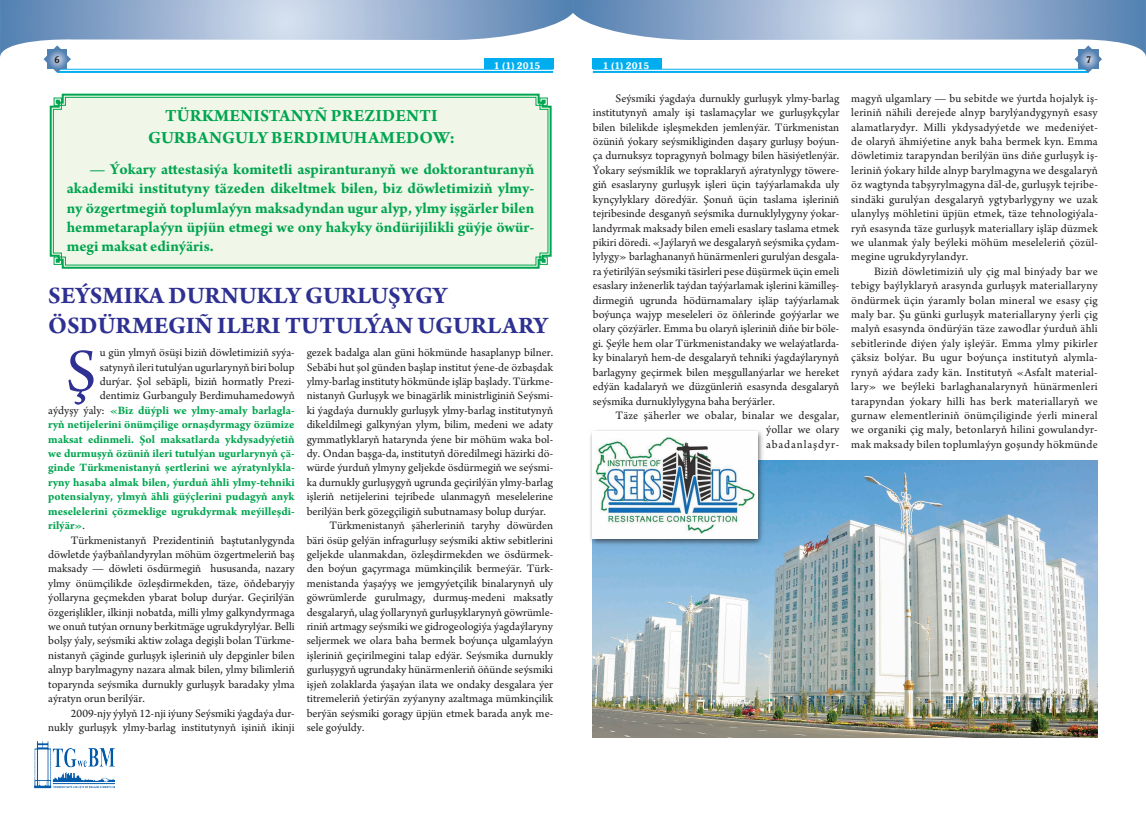
<style>
.page{position:relative;width:1146px;height:823px;background:#fff}
.page>*{position:absolute;margin:0;border:0;box-sizing:border-box;transform-origin:0 0}
.t1{font:63.5px "Arno Pro";color:#2e3092}
.t2{font:700 25px/30px "Arno Pro";color:#2e3092}
.t3{font:700 18px/21.6px "Arno Pro";letter-spacing:.01em;color:#00a54f;text-align:center}
.t4{font:700 16px/19.2px "Arno Pro";color:#00a54f;text-align:justify}
.t5{font:12px/14.4px "Arno Pro";color:#231f20;text-align:justify}
.t6{font:700 12px "Arno Pro";color:#00a54f}
.t7{font:600 10px "ART Souvenir Itc TEE";color:#fff;scale:.95 1}
.t8{font:600 10px "ART Souvenir Itc TEE";color:#231f20;scale:.85 1}
.s1{font-weight:400;color:#231f20}
</style>
<div class="page">
<svg style="left:0;top:0;width:1145px;height:73px"></svg>
<div style="left:484px;top:59px;width:69px;height:10px;background:#00aeef"></div>
<div style="left:592px;top:59px;width:70px;height:10px;background:#00aeef"></div>
<img style="left:34px;top:740px;width:81px;height:48px">
<svg style="left:49px;top:93px;width:503px;height:176px;background:#6dca97"></svg>
<div style="left:53px;top:97px;width:495px;height:168px;background:#f1f7e8"></div>
<img style="left:592px;top:460px;width:505px;height:277px">
<div style="left:588px;top:428px;width:176px;height:118px;background:#231f20;opacity:.75"></div>
<img style="left:592px;top:431px;width:165px;height:107px">
<p class="t8" style="left:55px;top:53px;width:8px">6</p>
<p class="t8" style="left:1085px;top:53px;width:8px">7</p>
<p class="t7" style="left:494px;top:59px;width:50px">1 (1) 2015</p>
<p class="t7" style="left:602px;top:59px;width:50px">1 (1) 2015</p>
<h3 class="t3" style="left:148px;top:105px;width:308px">TÜRKMENISTANYÑ PREZIDENTI<br>GURBANGULY BERDIMUHAMEDOW:</h3>
<p class="t4" style="left:67px;top:160px;width:469px;text-indent:23px">— Ýokary atestasiýa komitetli aspiranturanyň we doktoranturanyň akademiki institutyny täzeden dikeltmek bilen, biz döwletimiziň ylmy&shy;ny özgertmegiň toplumlaýyn maksadyndan ugur alyp, ylmy işgärler bilen hemmetaraplaýyn üpjün etmegi we ony hakyky öndürijilikli güýje öwür&shy;megi maksat edinýäris.</p>
<h2 class="t2" style="left:48px;top:281px;width:501px">SEÝSMIKA DURNUKLY GURLUŞYGY<br>ÖSDÜRMEGIÑ ILERI TUTULÝAN UGURLARY</h2>
<p class="t5" style="left:100px;top:346px;width:196px">u gün ylmyň ösüşi biziň döwletimiziň syýa-</p>
<p class="t5" style="left:100px;top:360px;width:196px">satynyň ileri tutulýan ugurlarynyň biri bolup</p>
<p class="t5" style="left:100px;top:374px;width:196px">durýar. Şol sebäpli, biziň hormatly Prezi-</p>
<p class="t5" style="left:100px;top:389px;width:196px">dentimiz Gurbanguly Berdimuhamedowyň</p>
<p class="t6" style="left:48px;top:403px;width:247px"><span class="s1">aýdyşy ýaly:</span> «Biz düýpli we ylmy-amaly barlagla-</p>
<p class="t6" style="left:48px;top:417px;width:248px">ryň netijelerini önümçilige ornaşdyrmagy özümize</p>
<p class="t6" style="left:48px;top:432px;width:248px">maksat edinmeli. Şol maksatlarda ykdysadyýetiň</p>
<p class="t6" style="left:48px;top:446px;width:247px">we durmuşyň özüniň ileri tutulýan ugurlarynyň çä-</p>
<p class="t6" style="left:48px;top:460px;width:247px">ginde Türkmenistanyň şertlerini we aýratynlykla-</p>
<p class="t6" style="left:48px;top:475px;width:248px">ryny hasaba almak bilen, ýurduň ähli ylmy-tehniki</p>
<p class="t6" style="left:48px;top:489px;width:248px">potensialyny, ylmyň ähli güýçlerini pudagyň anyk</p>
<p class="t6" style="left:48px;top:504px;width:247px">meselelerini çözmeklige ugrukdyrmak meýilleşdi-</p>
<p class="t6" style="left:48px;top:518px;width:38px">rilýär»<span class="s1">.</span></p>
<p class="t5" style="left:71px;top:533px;width:225px">Türkmenistanyň Prezidentiniň baştutanlygynda</p>
<p class="t5" style="left:48px;top:547px;width:248px">döwletde ýaýbaňlandyrylan möhüm özgertmeleriň baş</p>
<p class="t5" style="left:48px;top:562px;width:248px">maksady — döwleti ösdürmegiň hususanda, nazary</p>
<p class="t5" style="left:48px;top:576px;width:248px">ylmy önümçilikde özleşdirmekden, täze, öňdebaryjy</p>
<p class="t5" style="left:48px;top:590px;width:248px">ýollaryna geçmekden ybarat bolup durýar. Geçirilýän</p>
<p class="t5" style="left:48px;top:605px;width:248px">özgerişlikler, ilkinji nobatda, milli ylmy galkyndyrmaga</p>
<p class="t5" style="left:48px;top:619px;width:248px">we onuň tutýan ornuny berkitmäge ugrukdyrylýar. Belli</p>
<p class="t5" style="left:48px;top:634px;width:248px">bolşy ýaly, seýsmiki aktiw zolaga degişli bolan Türkme-</p>
<p class="t5" style="left:48px;top:648px;width:248px">nistanyň çäginde gurluşyk işleriniň uly depginler bilen</p>
<p class="t5" style="left:48px;top:662px;width:248px">alnyp barylmagyny nazara almak bilen, ylmy bilimleriň</p>
<p class="t5" style="left:48px;top:677px;width:248px">toparynda seýsmika durnukly gurluşyk baradaky ylma</p>
<p class="t5" style="left:48px;top:691px;width:98px">aýratyn orun berilýär.</p>
<p class="t5" style="left:71px;top:706px;width:225px">2009-njy ýylyň 12-nji iýuny Seýsmiki ýagdaýa dur-</p>
<p class="t5" style="left:48px;top:720px;width:248px">nukly gurluşyk ylmy-barlag institutynyň işiniň ikinji</p>
<h1 class="t1" style="left:66px;top:335px;width:32px">Ş</h1>
<p class="t5" style="left:306px;top:346px;width:248px">gezek badalga alan güni hökmünde hasaplanyp bilner.</p>
<p class="t5" style="left:306px;top:360px;width:248px">Sebäbi hut şol günden başlap institut ýene-de özbaşdak</p>
<p class="t5" style="left:306px;top:374px;width:248px">ylmy-barlag instituty hökmünde işläp başlady. Türkme-</p>
<p class="t5" style="left:306px;top:389px;width:248px">nistanyň Gurluşyk we binagärlik ministrliginiň Seýsmi-</p>
<p class="t5" style="left:306px;top:403px;width:248px">ki ýagdaýa durnukly gurluşyk ylmy-barlag institutynyň</p>
<p class="t5" style="left:306px;top:418px;width:248px">dikeldilmegi galkynýan ylym, bilim, medeni we adaty</p>
<p class="t5" style="left:306px;top:432px;width:248px">gymmatlyklaryň hatarynda ýene bir möhüm waka bol-</p>
<p class="t5" style="left:306px;top:446px;width:248px">dy. Ondan başga-da, institutyň döredilmegi häzirki dö-</p>
<p class="t5" style="left:306px;top:461px;width:248px">würde ýurduň ylmyny geljekde ösdürmegiň we seýsmi-</p>
<p class="t5" style="left:306px;top:475px;width:248px">ka durnukly gurluşygyň ugrunda geçirilýän ylmy-barlag</p>
<p class="t5" style="left:306px;top:490px;width:248px">işleriň netijelerini tejribede ulanmagyň meselelerine</p>
<p class="t5" style="left:306px;top:504px;width:241px">berilýän berk gözegçiligiň subutnamasy bolup durýar.</p>
<p class="t5" style="left:329px;top:518px;width:225px">Türkmenistanyň şäherleriniň taryhy döwürden</p>
<p class="t5" style="left:306px;top:533px;width:248px">bäri ösüp gelýän infragurluşy seýsmiki aktiw sebitlerini</p>
<p class="t5" style="left:306px;top:547px;width:248px">geljekde ulanmakdan, özleşdirmekden we ösdürmek-</p>
<p class="t5" style="left:306px;top:562px;width:248px">den boýun gaçyrmaga mümkinçilik bermeýär. Türk-</p>
<p class="t5" style="left:306px;top:576px;width:248px">menistanda ýaşaýyş we jemgyýetçilik binalarynyň uly</p>
<p class="t5" style="left:306px;top:590px;width:248px">göwrümlerde gurulmagy, durmuş-medeni maksatly</p>
<p class="t5" style="left:306px;top:605px;width:248px">desgalaryň, ulag ýollarynyň gurluşyklarynyň göwrümle-</p>
<p class="t5" style="left:306px;top:619px;width:248px">riniň artmagy seýsmiki we gidrogeologiýa ýagdaýlaryny</p>
<p class="t5" style="left:306px;top:634px;width:248px">seljermek we olara baha bermek boýunça ulgamlaýyn</p>
<p class="t5" style="left:306px;top:648px;width:248px">işleriniň geçirilmegini talap edýär. Seýsmika durnukly</p>
<p class="t5" style="left:306px;top:662px;width:248px">gurluşygyň ugrundaky hünärmenleriň öňünde seýsmiki</p>
<p class="t5" style="left:306px;top:677px;width:248px">işjeň zolaklarda ýaşaýan ilata we ondaky desgalara ýer</p>
<p class="t5" style="left:306px;top:691px;width:248px">titremeleriň ýetirýän zyýanyny azaltmaga mümkinçilik</p>
<p class="t5" style="left:306px;top:706px;width:248px">berýän seýsmiki goragy üpjün etmek barada anyk me-</p>
<p class="t5" style="left:306px;top:720px;width:59px">sele goýuldy.</p>
<p class="t5" style="left:592px;top:92px;width:248px;text-indent:23px">Seýsmiki ýagdaýa durnukly gurluşyk ylmy-barlag institutynyň amaly işi taslamaçylar we gurluşykçylar bilen bilelikde işleşmekden jemlenýär. Türkmenistan özüniň ýokary seýsmikliginden daşary gurluşy boýun&shy;ça durnuksyz topragynyň bolmagy bilen häsiýetlenýär.<br>Ýokary seýsmiklik we topraklaryň aýratynlygy töwere&shy;giň esaslaryny gurluşyk işleri üçin taýýarlamakda uly kynçylyklary döredýär. Şonuň üçin taslama işleriniň tejribesinde desganyň seýsmika durnuklylygyny ýokar&shy;landyrmak maksady bilen emeli esaslary taslama etmek pikiri döredi. «Jaýlaryň we desgalaryň seýsmika çydam&shy;lylygy» barlaghananyň hünärmenleri gurulýan desgala&shy;ra ýetirilýän seýsmiki täsirleri pese düşürmek üçin emeli esaslary inženerlik taýdan taýýarlamak işlerini kämilleş&shy;dirmegiň ugrunda hödürnamalary işläp taýýarlamak boýunça wajyp meseleleri öz öňlerinde goýýarlar we olary çözýärler. Emma bu olaryň işleriniň diňe bir böle&shy;gi. Şeýle hem olar Türkmenistandaky we welaýatlarda&shy;ky binalaryň hem-de desgalaryň tehniki ýagdaýlarynyň barlagyny geçirmek bilen meşgullanýarlar we hereket edýän kadalaryň we düzgünleriň esasynda desgalaryň seýsmika durnuklylygyna baha berýärler.</p>
<p class="t5" style="left:765px;top:408px;width:75px;text-indent:-150px">Täze şäherler we obalar, binalar we desgalar, ýollar we olary abadanlaşdyr-</p>
<p class="t5" style="left:851px;top:92px;width:248px">magyň ulgamlary — bu sebitde we ýurtda hojalyk iş&shy;leriniň nähili derejede alnyp barylýandygynyň esasy alamatlarydyr. Milli ykdysadyýetde we medeniýet&shy;de olaryň ähmiýetine anyk baha bermek kyn. Emma döwletimiz tarapyndan berilýän üns diňe gurluşyk iş&shy;leriniň ýokary hilde alnyp barylmagyna we desgalaryň öz wagtynda tabşyrylmagyna däl-de, gurluşyk tejribe&shy;sindäki gurulýan desgalaryň ygtybarlygyny we uzak ulanylyş möhletini üpjün etmek, täze tehnologiýala&shy;ryň esasynda täze gurluşyk materiallary işläp düzmek we ulanmak ýaly beýleki möhüm meseleleriň çözül&shy;megine ugrukdyrylandyr.</p>
<p class="t5" style="left:851px;top:264px;width:248px;text-indent:23px">Biziň döwletimiziň uly çig mal binýady bar we tebigy baýlyklaryň arasynda gurluşyk materiallaryny öndürmek üçin ýaramly bolan mineral we esasy çig maly bar. Şu günki gurluşyk materiallaryny ýerli çig malyň esasynda öndürýän täze zawodlar ýurduň ähli sebitlerinde diýen ýaly işleýär. Emma ylmy pikirler çäksiz bolýar. Bu ugur boýunça institutyň alymla&shy;rynyň aýdara zady kän. Institutyň «Аsfalt material&shy;lary» we beýleki barlaghanalarynyň hünärmenleri tarapyndan ýokary hilli has berk materiallaryň we gurnaw elementleriniň önümçiliginde ýerli mineral we organiki çig maly, betonlaryň hilini gowulandyr&shy;mak maksady bilen toplumlaýyn goşundy hökmünde</p>
</div>
